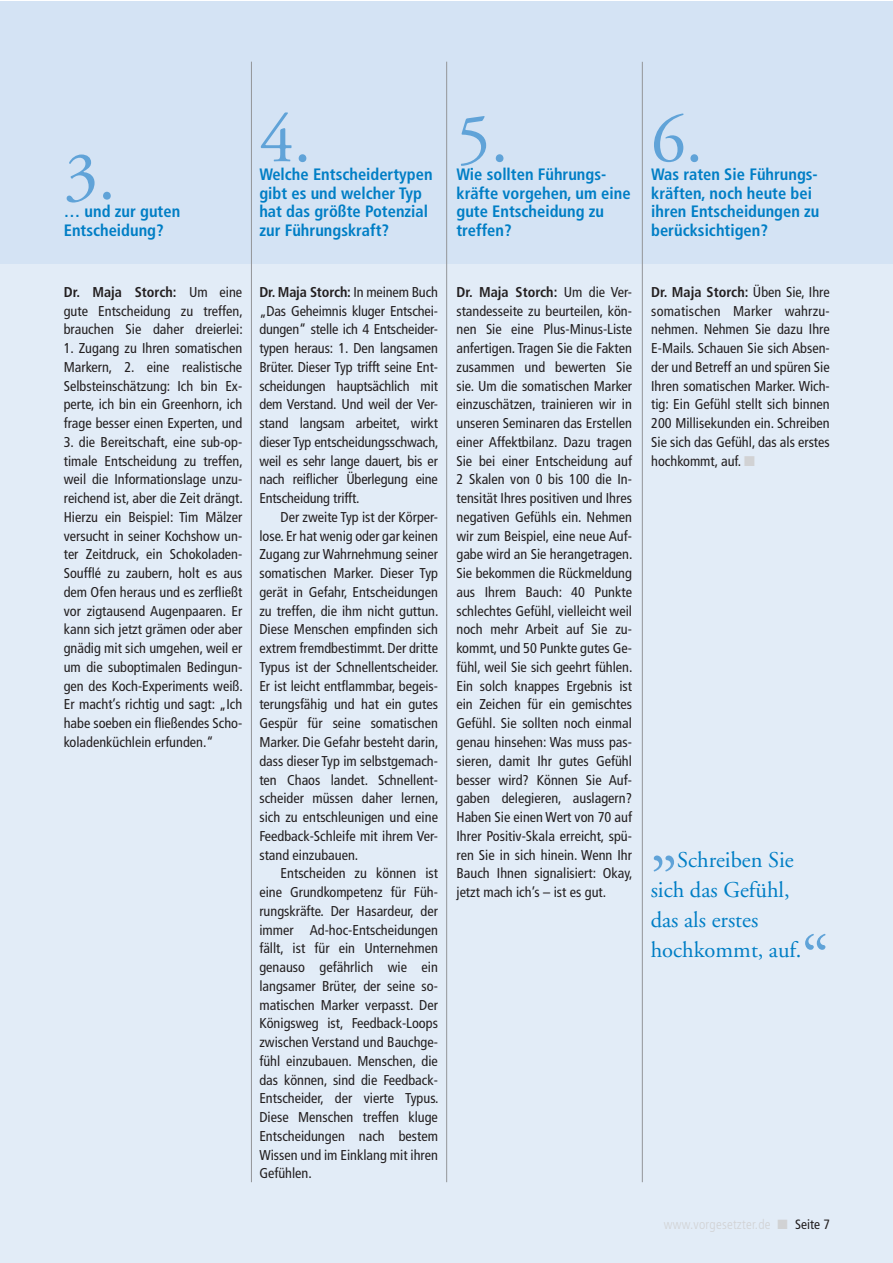
<style>
.page{position:relative;width:893px;height:1263px;background:#fff}
.page>*{position:absolute;margin:0;border:0;box-sizing:border-box;transform-origin:0 0}
.t1{font:69px "Adobe Garamond";color:#60a3d8}
.t2{font:22.5px/30px "Adobe Garamond";color:#007ec5}
.t3{font:700 condensed 16.5px/18.8px "Frutiger";color:#007ec5}
.t4{font:condensed 14.25px/18.8px "Frutiger";color:#231f20;text-align:justify}
.t5{font:300 condensed 13.5px "Frutiger";letter-spacing:.015em;color:#d1d2d4}
.t6{font:condensed 13.5px "Frutiger";color:#231f20}
.s1{font-weight:700}
</style>
<div class="page">
<div style="left:0;top:264px;width:892px;height:999px;background:#e2ecf7"></div>
<div style="left:0;top:1px;width:892px;height:263px;background:#d4e3f4"></div>
<hr style="left:251px;top:62px;width:1px;height:1120px;background:#939598">
<hr style="left:446px;top:62px;width:1px;height:1120px;background:#939598">
<hr style="left:642px;top:62px;width:1px;height:1120px;background:#939598">
<h1 class="t1" style="left:64px;top:140px;width:53px">3.</h1>
<p class="t3" style="left:64px;top:202px;width:118px">… und zur guten<br>Entscheidung?</p>
<h1 class="t1" style="left:259px;top:102px;width:53px">4.</h1>
<p class="t3" style="left:259px;top:165px;width:175px">Welche Entscheidertypen gibt es und welcher Typ hat das größte Potenzial zur Führungskraft?</p>
<h1 class="t1" style="left:456px;top:102px;width:53px">5.</h1>
<p class="t3" style="left:456px;top:165px;width:176px">Wie sollten Führungs&shy;kräfte vorgehen, um eine gute Entscheidung zu treffen?</p>
<p class="t4" style="left:64px;top:283px;width:181px"><span class="s1">Dr. Maja Storch:</span> Um eine gute Entscheidung zu treffen, brauchen Sie daher dreierlei:</p>
<p class="t4" style="left:64px;top:339px;width:180px">1. Zugang zu Ihren somatischen Markern, 2. eine realistische Selbsteinschätzung: Ich bin Ex&shy;perte, ich bin ein Greenhorn, ich frage besser einen Experten, und</p>
<p class="t4" style="left:64px;top:433px;width:181px">3. die Bereitschaft, eine sub-op&shy;timale Entscheidung zu treffen, weil die Informationslage unzu&shy;reichend ist, aber die Zeit drängt.<br>Hierzu ein Beispiel: Tim Mälzer versucht in seiner Kochshow un&shy;ter Zeitdruck, ein Schokoladen-Soufflé zu zaubern, holt es aus dem Ofen heraus und es zerfließt vor zigtausend Augenpaaren. Er kann sich jetzt grämen oder aber gnädig mit sich umgehen, weil er um die suboptimalen Bedingun&shy;gen des Koch-Experiments weiß.<br>Er macht’s richtig und sagt: „Ich habe soeben ein fließendes Scho&shy;koladenküchlein erfunden.“</p>
<p class="t4" style="left:259px;top:283px;width:181px"><span class="s1">Dr. Maja Storch:</span> In meinem Buch „Das Geheimnis kluger Entschei&shy;dungen“ stelle ich 4 Entscheider&shy;typen heraus: 1. Den langsamen Brüter. Dieser Typ trifft seine Ent&shy;scheidungen hauptsächlich mit dem Verstand. Und weil der Ver&shy;stand langsam arbeitet, wirkt dieser Typ entscheidungsschwach, weil es sehr lange dauert, bis er nach reiflicher Überlegung eine Entscheidung trifft.</p>
<p class="t4" style="left:259px;top:508px;width:181px;text-indent:21px">Der zweite Typ ist der Körper&shy;lose. Er hat wenig oder gar keinen Zugang zur Wahrnehmung seiner somatischen Marker. Dieser Typ gerät in Gefahr, Entscheidungen zu treffen, die ihm nicht guttun.<br>Diese Menschen empfinden sich extrem fremdbestimmt. Der dritte Typus ist der Schnellentscheider.<br>Er ist leicht entflammbar, begeis&shy;terungsfähig und hat ein gutes Gespür für seine somatischen Marker. Die Gefahr besteht darin, dass dieser Typ im selbstgemach&shy;ten Chaos landet. Schnellent&shy;scheider müssen daher lernen, sich zu entschleunigen und eine Feedback-Schleife mit ihrem Ver&shy;stand einzubauen.</p>
<p class="t4" style="left:259px;top:864px;width:181px;text-indent:21px">Entscheiden zu können ist eine Grundkompetenz für Füh&shy;rungskräfte. Der Hasardeur, der immer Ad-hoc-Entscheidungen fällt, ist für ein Unternehmen genauso gefährlich wie ein langsamer Brüter, der seine so&shy;matischen Marker verpasst. Der Königsweg ist, Feedback-Loops zwischen Verstand und Bauchge&shy;fühl einzubauen. Menschen, die das können, sind die Feedback-Entscheider, der vierte Typus.<br>Diese Menschen treffen kluge Entscheidungen nach bestem Wissen und im Einklang mit ihren Gefühlen.</p>
<p class="t4" style="left:456px;top:283px;width:178px"><span class="s1">Dr. Maja Storch:</span> Um die Ver&shy;standesseite zu beurteilen, kön&shy;nen Sie eine Plus-Minus-Liste anfertigen. Tragen Sie die Fakten zusammen und bewerten Sie sie. Um die somatischen Marker einzuschätzen, trainieren wir in unseren Seminaren das Erstellen einer Affektbilanz. Dazu tragen Sie bei einer Entscheidung auf 2 Skalen von 0 bis 100 die In&shy;tensität Ihres positiven und Ihres negativen Gefühls ein. Nehmen wir zum Beispiel, eine neue Auf&shy;gabe wird an Sie herangetragen.<br>Sie bekommen die Rückmeldung aus Ihrem Bauch: 40 Punkte schlechtes Gefühl, vielleicht weil noch mehr Arbeit auf Sie zu&shy;kommt, und 50 Punkte gutes Ge&shy;fühl, weil Sie sich geehrt fühlen.<br>Ein solch knappes Ergebnis ist ein Zeichen für ein gemischtes Gefühl. Sie sollten noch einmal genau hinsehen: Was muss pas&shy;sieren, damit Ihr gutes Gefühl besser wird? Können Sie Auf&shy;gaben delegieren, auslagern?<br>Haben Sie einen Wert von 70 auf Ihrer Positiv-Skala erreicht, spü&shy;ren Sie in sich hinein. Wenn Ihr Bauch Ihnen signalisiert: Okay, jetzt mach ich’s – ist es gut.</p>
<h1 class="t1" style="left:651px;top:102px;width:53px">6.</h1>
<p class="t3" style="left:651px;top:165px;width:170px">Was raten Sie Führungs&shy;kräften, noch heute bei ihren Entscheidungen zu berücksichtigen?</p>
<p class="t4" style="left:651px;top:283px;width:180px"><span class="s1">Dr. Maja Storch:</span> Üben Sie, Ihre somatischen Marker wahrzu&shy;nehmen. Nehmen Sie dazu Ihre E-Mails. Schauen Sie sich Absen&shy;der und Betreff an und spüren Sie Ihren somatischen Marker. Wich&shy;tig: Ein Gefühl stellt sich binnen 200 Millisekunden ein. Schreiben Sie sich das Gefühl, das als erstes hochkommt, auf.</p>
<h2 class="t2" style="left:651px;top:845px;width:152px;text-indent:26px">Schreiben Sie sich das Gefühl, das als erstes hochkommt, auf.</h2>
<h1 class="t1" style="left:651px;top:804px;width:28px">„</h1>
<h1 class="t1" style="left:801px;top:924px;width:29px">“</h1>
<p class="t5" style="left:664px;top:1217px;width:108px">www.vorgesetzter.de</p>
<p class="t6" style="left:795px;top:1217px;width:36px">Seite 7</p>
</div>
